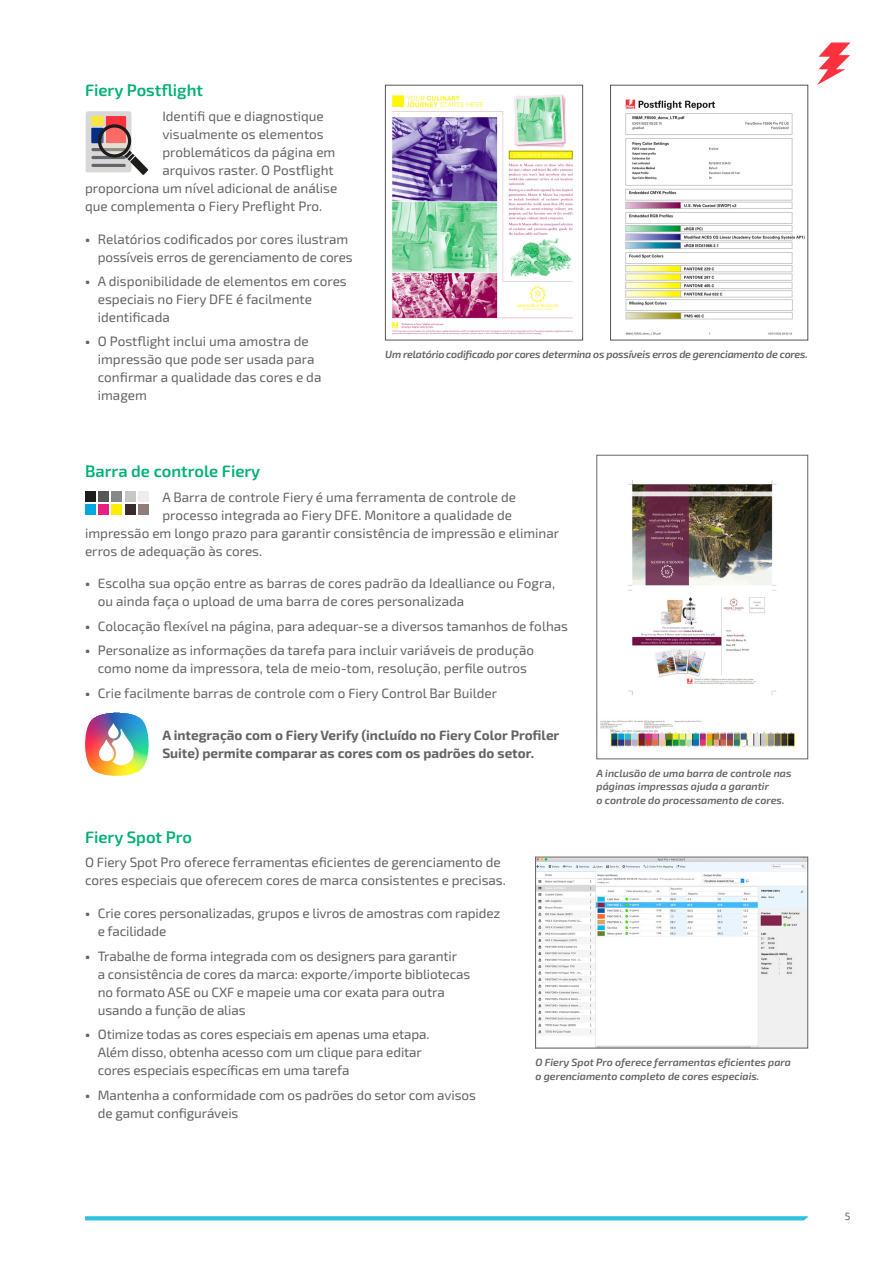
<style>
.page{position:relative;width:893px;height:1263px;background:#fff}
.page>*{position:absolute;margin:0;border:0;box-sizing:border-box;transform-origin:0 0}
.t1{font:600 16.5px "Exo 2";color:#00b076}
.t2{font:13.5px/18px "Exo 2";color:#666463}
.t3{font:700 13.5px/18px "Exo 2";color:#666463}
.t4{font:italic 600 10.5px/13.5px "Exo 2";color:#666463}
.t5{font:italic 600 10.5px "Exo 2";letter-spacing:-.02em;color:#666463}
.t6{font:10.5px "Exo 2";color:#616161}
.s1{font-weight:800}
</style>
<div class="page">
<svg style="left:85px;top:1216px;width:723px;height:4px;background:#39c5e2"></svg>
<svg style="left:817px;top:43px;width:33px;height:42px"></svg>
<svg style="left:86px;top:111px;width:62px;height:64px"></svg>
<img style="left:85px;top:712px;width:64px;height:64px">
<div style="left:85px;top:504px;width:11px;height:11px;background:#00a8e0"></div>
<div style="left:98px;top:504px;width:11px;height:11px;background:#e72181"></div>
<div style="left:111px;top:504px;width:11px;height:11px;background:#ffed00"></div>
<div style="left:125px;top:504px;width:11px;height:11px;background:#3a2c2d"></div>
<div style="left:138px;top:504px;width:11px;height:11px;background:#907c78"></div>
<div style="left:85px;top:491px;width:11px;height:11px;background:#1d1d1b"></div>
<div style="left:98px;top:491px;width:11px;height:11px;background:#575756"></div>
<div style="left:111px;top:491px;width:11px;height:11px;background:#878787"></div>
<div style="left:125px;top:491px;width:11px;height:11px;background:#c7c7c6"></div>
<div style="left:138px;top:491px;width:11px;height:11px;background:#ededed"></div>
<img style="left:392px;top:94px;width:181px;height:241px">
<div style="left:385px;top:85px;width:198px;height:255px;border:1px solid #54555a"></div>
<img style="left:625px;top:99px;width:180px;height:236px">
<div style="left:610px;top:85px;width:198px;height:255px;border:1px solid #54555a"></div>
<img style="left:537px;top:859px;width:269px;height:187px">
<div style="left:535px;top:857px;width:273px;height:191px;border:1px solid #63656a"></div>
<img style="left:600px;top:480px;width:196px;height:267px">
<div style="left:597px;top:455px;width:211px;height:304px;border:1px solid #63656a"></div>
<p class="t1" style="left:85px;top:79px;width:119px">Fiery Postflight</p>
<p class="t2" style="left:162px;top:107px;width:163px">Identifi que e diagnostique</p>
<p class="t2" style="left:162px;top:125px;width:163px">visualmente os elementos</p>
<p class="t2" style="left:162px;top:143px;width:175px">problemáticos da página em</p>
<p class="t2" style="left:162px;top:161px;width:173px">arquivos raster. O Postflight</p>
<p class="t2" style="left:85px;top:179px;width:254px">proporciona um nível adicional de análise</p>
<p class="t2" style="left:85px;top:197px;width:239px">que complementa o Fiery Preflight Pro.</p>
<p class="t2" style="left:98px;top:229px;width:256px;text-indent:-13px"><span class="s1">•</span> Relatórios codificados por cores ilustram possíveis erros de gerenciamento de cores</p>
<p class="t2" style="left:98px;top:272px;width:250px;text-indent:-13px"><span class="s1">•</span> A disponibilidade de elementos em cores especiais no Fiery DFE é facilmente identificada</p>
<p class="t2" style="left:98px;top:332px;width:225px;text-indent:-13px"><span class="s1">•</span> O Postflight inclui uma amostra de impressão que pode ser usada para confirmar a qualidade das cores e da imagem</p>
<p class="t5" style="left:385px;top:347px;width:424px">Um relatório codificado por cores determina os possíveis erros de gerenciamento de cores.</p>
<p class="t1" style="left:85px;top:460px;width:177px">Barra de controle Fiery</p>
<p class="t2" style="left:162px;top:487px;width:355px">A Barra de controle Fiery é uma ferramenta de controle de</p>
<p class="t2" style="left:162px;top:505px;width:351px">processo integrada ao Fiery DFE. Monitore a qualidade de</p>
<p class="t2" style="left:85px;top:523px;width:476px">impressão em longo prazo para garantir consistência de impressão e eliminar</p>
<p class="t2" style="left:85px;top:541px;width:179px">erros de adequação às cores.</p>
<p class="t2" style="left:98px;top:574px;width:459px;text-indent:-13px"><span class="s1">•</span> Escolha sua opção entre as barras de cores padrão da Idealliance ou Fogra, ou ainda faça o upload de uma barra de cores personalizada</p>
<p class="t2" style="left:85px;top:616px;width:485px"><span class="s1">•</span> Colocação flexível na página, para adequar-se a diversos tamanhos de folhas</p>
<p class="t2" style="left:85px;top:641px;width:450px;text-align:center"><span class="s1">•</span> Personalize as informações da tarefa para incluir variáveis de produção como nome da impressora, tela de meio-tom, resolução, perfile outros</p>
<p class="t2" style="left:85px;top:683px;width:414px"><span class="s1">•</span> Crie facilmente barras de controle com o Fiery Control Bar Builder</p>
<p class="t3" style="left:162px;top:726px;width:399px">A integração com o Fiery Verify (incluído no Fiery Color Profiler<br>Suite) permite comparar as cores com os padrões do setor.</p>
<p class="t4" style="left:597px;top:766px;width:196px">A inclusão de uma barra de controle nas páginas impressas ajuda a garantir<br>o controle do processamento de cores.</p>
<p class="t1" style="left:85px;top:826px;width:108px">Fiery Spot Pro</p>
<p class="t2" style="left:85px;top:853px;width:422px">O Fiery Spot Pro oferece ferramentas eficientes de gerenciamento de cores especiais que oferecem cores de marca consistentes e precisas.</p>
<p class="t2" style="left:98px;top:904px;width:404px;text-indent:-13px"><span class="s1">•</span> Crie cores personalizadas, grupos e livros de amostras com rapidez e facilidade</p>
<p class="t2" style="left:98px;top:946px;width:374px;text-indent:-13px"><span class="s1">•</span> Trabalhe de forma integrada com os designers para garantir<br>a consistência de cores da marca: exporte/importe bibliotecas no formato ASE ou CXF e mapeie uma cor exata para outra usando a função de alias</p>
<p class="t2" style="left:98px;top:1025px;width:333px;text-indent:-13px"><span class="s1">•</span> Otimize todas as cores especiais em apenas uma etapa.<br>Além disso, obtenha acesso com um clique para editar cores especiais específicas em uma tarefa</p>
<p class="t2" style="left:98px;top:1085px;width:380px;text-indent:-13px"><span class="s1">•</span> Mantenha a conformidade com os padrões do setor com avisos de gamut configuráveis</p>
<p class="t4" style="left:535px;top:1055px;width:257px">O Fiery Spot Pro oferece ferramentas eficientes para o gerenciamento completo de cores especiais.</p>
<p class="t6" style="left:845px;top:1209px;width:7px">5</p>
</div>
